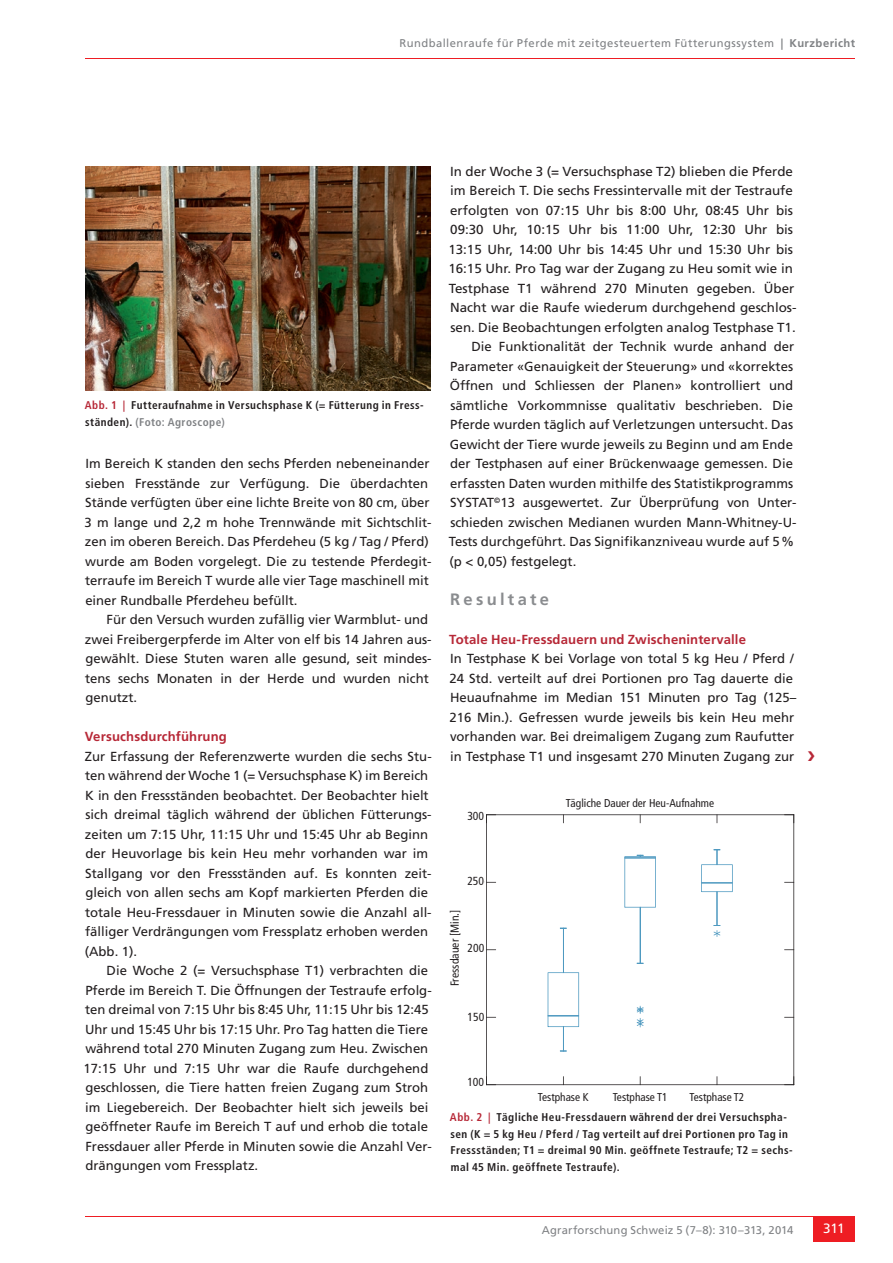
<style>
.page{position:relative;width:893px;height:1263px;background:#fff}
.page>*{position:absolute;margin:0;border:0;box-sizing:border-box;transform-origin:0 0}
.t1{font:700 16.5px "Frutiger LT Std";letter-spacing:.2em;color:#8a8c8f}
.t2{font:13.5px "Frutiger LT Std";color:#fff}
.t3{font:13.2px/19.5px "Frutiger LT Std";color:#231f20}
.t4{font:700 13.2px "Frutiger LT Std";letter-spacing:.01em;color:#b72837}
.t5{font:condensed 11.7px "Frutiger LT Std";color:#231f20}
.t6{font:condensed 11.4px "Frutiger LT Std";color:#231f20}
.t7{font:700 condensed 11.25px/16.5px "Frutiger LT Std";letter-spacing:.04em;color:#231f20}
.t8{font:11.25px "Frutiger LT Std";letter-spacing:.035em;color:#808285}
.t9{font:11.25px "Frutiger LT Std";letter-spacing:.015em;color:#808285}
.s1{font-weight:700}
.s2{color:#b72837}
.s3{color:#808285}
</style>
<div class="page">
<hr style="left:85px;top:58px;width:770px;height:1px;background:#ee1d23">
<hr style="left:85px;top:1216px;width:770px;height:1px;background:#ee1d23">
<div style="left:813px;top:1216px;width:42px;height:26px;background:#ee1d23"></div>
<img style="left:86px;top:167px;width:344px;height:223px">
<hr style="left:486px;top:1084px;width:308px;height:1px;background:#231f20">
<hr style="left:793px;top:814px;width:1px;height:271px;background:#231f20">
<svg style="left:784px;top:1076px;width:10px;height:9px"></svg>
<hr style="left:486px;top:814px;width:308px;height:1px;background:#231f20">
<svg style="left:784px;top:814px;width:10px;height:9px"></svg>
<hr style="left:486px;top:814px;width:1px;height:271px;background:#231f20">
<svg style="left:486px;top:1076px;width:10px;height:9px"></svg>
<svg style="left:486px;top:814px;width:10px;height:9px"></svg>
<svg style="left:484px;top:881px;width:12px;height:2px"></svg>
<svg style="left:548px;top:928px;width:31px;height:123px"></svg>
<svg style="left:624px;top:855px;width:32px;height:109px"></svg>
<svg style="left:637px;top:1006px;width:6px;height:21px"></svg>
<svg style="left:701px;top:849px;width:32px;height:88px"></svg>
<p class="t8" style="left:400px;top:36px;width:457px">Rundballenraufe für Pferde mit zeitgesteuertem Fütterungssystem <span class="s1">| Kurzbericht</span></p>
<p class="t7" style="left:85px;top:397px;width:340px"><span class="s2">Abb. 1 |</span> Futteraufnahme in Versuchsphase K (= Fütterung in Fress&shy;ständen). <span class="s3">(Foto: Agroscope)</span></p>
<p class="t3" style="left:85px;top:454px;width:349px">Im Bereich K standen den sechs Pferden nebeneinander sieben Fresstände zur Verfügung. Die überdachten Stände verfügten über eine lichte Breite von 80 cm, über 3 m lange und 2,2 m hohe Trennwände mit Sichtschlit&shy;zen im oberen Bereich. Das Pferdeheu (5 kg / Tag / Pferd) wurde am Boden vorgelegt. Die zu testende Pferdegit&shy;terraufe im Bereich T wurde alle vier Tage maschinell mit einer Rundballe Pferdeheu befüllt.</p>
<p class="t3" style="left:85px;top:610px;width:348px;text-indent:22px">Für den Versuch wurden zufällig vier Warmblut- und zwei Freibergerpferde im Alter von elf bis 14 Jahren aus&shy;gewählt. Diese Stuten waren alle gesund, seit mindes&shy;tens sechs Monaten in der Herde und wurden nicht genutzt.</p>
<p class="t4" style="left:85px;top:729px;width:144px">Versuchsdurchführung</p>
<p class="t3" style="left:85px;top:746px;width:348px">Zur Erfassung der Referenzwerte wurden die sechs Stu&shy;ten während der Woche 1 (= Versuchsphase K) im Bereich K in den Fressständen beobachtet. Der Beobachter hielt sich dreimal täglich während der üblichen Fütterungs&shy;zeiten um 7:15 Uhr, 11:15 Uhr und 15:45 Uhr ab Beginn der Heuvorlage bis kein Heu mehr vorhanden war im Stallgang vor den Fressständen auf. Es konnten zeit&shy;gleich von allen sechs am Kopf markierten Pferden die totale Heu-Fressdauer in Minuten sowie die Anzahl all&shy;fälliger Verdrängungen vom Fressplatz erhoben werden (Abb. 1).</p>
<p class="t3" style="left:84px;top:961px;width:350px;text-indent:23px">Die Woche 2 (= Versuchsphase T1) verbrachten die Pferde im Bereich T. Die Öffnungen der Testraufe erfolg&shy;ten dreimal von 7:15 Uhr bis 8:45 Uhr, 11:15 Uhr bis 12:45<br>Uhr und 15:45 Uhr bis 17:15 Uhr. Pro Tag hatten die Tiere während total 270 Minuten Zugang zum Heu. Zwischen 17:15 Uhr und 7:15 Uhr war die Raufe durchgehend geschlossen, die Tiere hatten freien Zugang zum Stroh im Liegebereich. Der Beobachter hielt sich jeweils bei geöffneter Raufe im Bereich T auf und erhob die totale Fressdauer aller Pferde in Minuten sowie die Anzahl Ver&shy;drängungen vom Fressplatz.</p>
<p class="t3" style="left:450px;top:161px;width:344px">In der Woche 3 (= Versuchsphase T2) blieben die Pferde</p>
<p class="t3" style="left:450px;top:181px;width:344px">im Bereich T. Die sechs Fressintervalle mit der Testraufe</p>
<p class="t3" style="left:450px;top:200px;width:344px">erfolgten von 07:15 Uhr bis 8:00 Uhr, 08:45 Uhr bis</p>
<p class="t3" style="left:450px;top:220px;width:344px">09:30 Uhr, 10:15 Uhr bis 11:00 Uhr, 12:30 Uhr bis</p>
<p class="t3" style="left:448px;top:239px;width:346px">13:15 Uhr, 14:00 Uhr bis 14:45 Uhr und 15:30 Uhr bis</p>
<p class="t3" style="left:448px;top:259px;width:346px">16:15 Uhr. Pro Tag war der Zugang zu Heu somit wie in</p>
<p class="t3" style="left:449px;top:278px;width:347px">Testphase T1 während 270 Minuten gegeben. Über</p>
<p class="t3" style="left:450px;top:298px;width:348px">Nacht war die Raufe wiederum durchgehend geschlos-</p>
<p class="t3" style="left:450px;top:317px;width:347px">sen. Die Beobachtungen erfolgten analog Testphase T1.</p>
<p class="t3" style="left:471px;top:337px;width:324px">Die Funktionalität der Technik wurde anhand der</p>
<p class="t3" style="left:450px;top:356px;width:344px">Parameter «Genauigkeit der Steuerung» und «korrektes</p>
<p class="t3" style="left:450px;top:376px;width:345px">Öffnen und Schliessen der Planen» kontrolliert und</p>
<p class="t3" style="left:450px;top:395px;width:344px">sämtliche Vorkommnisse qualitativ beschrieben. Die</p>
<p class="t3" style="left:450px;top:415px;width:345px">Pferde wurden täglich auf Verletzungen untersucht. Das</p>
<p class="t3" style="left:450px;top:434px;width:344px">Gewicht der Tiere wurde jeweils zu Beginn und am Ende</p>
<p class="t3" style="left:450px;top:454px;width:344px">der Testphasen auf einer Brückenwaage gemessen. Die</p>
<p class="t3" style="left:450px;top:473px;width:344px">erfassten Daten wurden mithilfe des Statistikprogramms</p>
<p class="t3" style="left:450px;top:493px;width:348px">SYSTAT<sup>©</sup>13 ausgewertet. Zur Überprüfung von Unter-</p>
<p class="t3" style="left:450px;top:512px;width:348px">schieden zwischen Medianen wurden Mann-Whitney-U-</p>
<p class="t3" style="left:449px;top:532px;width:347px">Tests durchgeführt. Das Signifikanzniveau wurde auf 5 %</p>
<p class="t3" style="left:450px;top:551px;width:128px">(p &lt; 0,05) festgelegt.</p>
<p class="t1" style="left:450px;top:589px;width:100px">Resultate</p>
<p class="t4" style="left:449px;top:631px;width:298px">Totale Heu-Fressdauern und Zwischenintervalle</p>
<p class="t3" style="left:449px;top:649px;width:348px">In Testphase K bei Vorlage von total 5 kg Heu / Pferd / 24 Std. verteilt auf drei Portionen pro Tag dauerte die Heuaufnahme im Median 151 Minuten pro Tag (125– 216 Min.). Gefressen wurde jeweils bis kein Heu mehr vorhanden war. Bei dreimaligem Zugang zum Raufutter in Testphase T1 und insgesamt 270 Minuten Zugang zur</p>
<p class="t5" style="left:467px;top:809px;width:18px">300</p>
<p class="t5" style="left:467px;top:874px;width:18px">250</p>
<p class="t5" style="left:448px;top:986px;width:78px;rotate:-90deg">Fressdauer [Min.]</p>
<p class="t5" style="left:468px;top:941px;width:18px">200</p>
<p class="t5" style="left:468px;top:1010px;width:18px">150</p>
<p class="t5" style="left:467px;top:1075px;width:18px">100</p>
<p class="t6" style="left:566px;top:796px;width:150px">Tägliche Dauer der Heu-Aufnahme</p>
<p class="t6" style="left:538px;top:1090px;width:52px">Testphase K</p>
<p class="t6" style="left:613px;top:1090px;width:56px">Testphase T1</p>
<p class="t6" style="left:690px;top:1090px;width:56px">Testphase T2</p>
<p class="t7" style="left:450px;top:1109px;width:344px"><span class="s2">Abb. 2 |</span> Tägliche Heu-Fressdauern während der drei Versuchspha&shy;sen (K = 5 kg Heu / Pferd / Tag verteilt auf drei Portionen pro Tag in Fressständen; T1 = dreimal 90 Min. geöffnete Testraufe; T2 = sechs&shy;mal 45 Min. geöffnete Testraufe).</p>
<p class="t9" style="left:542px;top:1223px;width:253px">Agrarforschung Schweiz 5 (7–8): 310–313, 2014</p>
<p class="t2" style="left:823px;top:1221px;width:23px">311</p>
</div>
